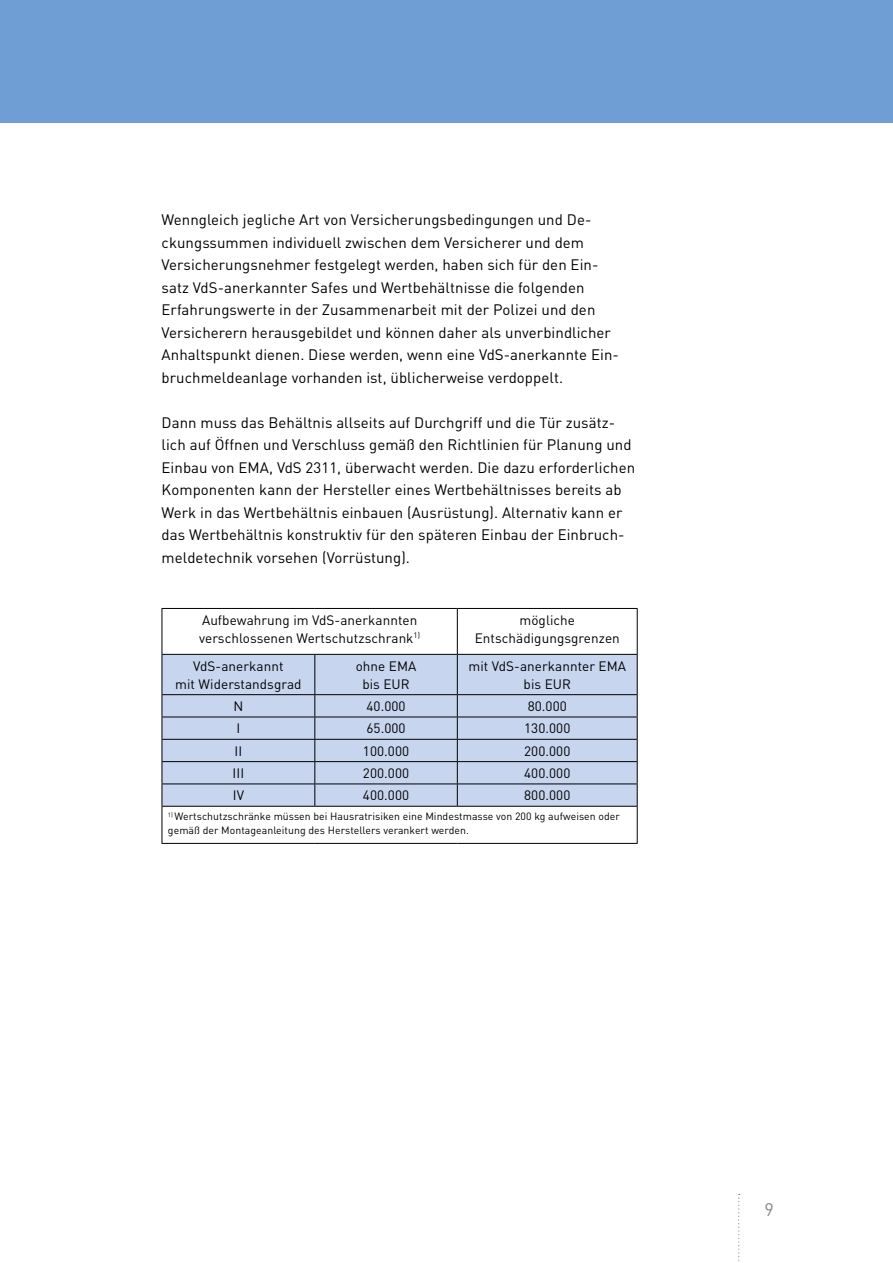
<style>
.page{position:relative;width:893px;height:1263px;background:#fff}
.page>*{position:absolute;margin:0;border:0;box-sizing:border-box;transform-origin:0 0}
.t1{font:18px "DINOT";color:#878787}
.t2{font:15px/22.5px "DINOT";letter-spacing:.005em;color:#000}
.t3{font:13.5px/18px "DINOT";letter-spacing:.005em;color:#000;text-align:center}
.t4{font:10.5px/13.5px "DINOT";letter-spacing:.005em;color:#000}
</style>
<div class="page">
<div style="left:0;top:0;width:893px;height:122px;background:#6f9ed4"></div>
<svg style="left:738px;top:1194px;width:2px;height:67px"></svg>
<div style="left:163px;top:655px;width:474px;height:151px;background:#c8d5ef"></div>
<hr style="left:162px;top:608px;width:153px;height:1px;background:#000">
<hr style="left:162px;top:609px;width:1px;height:45px;background:#000">
<hr style="left:315px;top:608px;width:142px;height:1px;background:#000">
<hr style="left:457px;top:608px;width:181px;height:1px;background:#000">
<hr style="left:457px;top:609px;width:1px;height:45px;background:#000">
<hr style="left:637px;top:609px;width:1px;height:45px;background:#000">
<hr style="left:162px;top:654px;width:153px;height:1px;background:#000">
<hr style="left:162px;top:655px;width:1px;height:39px;background:#000">
<hr style="left:315px;top:654px;width:142px;height:1px;background:#000">
<hr style="left:314px;top:655px;width:1px;height:39px;background:#000">
<hr style="left:457px;top:654px;width:181px;height:1px;background:#000">
<hr style="left:457px;top:655px;width:1px;height:39px;background:#000">
<hr style="left:637px;top:655px;width:1px;height:39px;background:#000">
<hr style="left:162px;top:694px;width:153px;height:1px;background:#000">
<hr style="left:315px;top:694px;width:142px;height:1px;background:#000">
<hr style="left:457px;top:694px;width:181px;height:1px;background:#000">
<hr style="left:162px;top:717px;width:153px;height:1px;background:#000">
<hr style="left:315px;top:717px;width:142px;height:1px;background:#000">
<hr style="left:457px;top:717px;width:181px;height:1px;background:#000">
<hr style="left:162px;top:739px;width:153px;height:1px;background:#000">
<hr style="left:315px;top:739px;width:142px;height:1px;background:#000">
<hr style="left:457px;top:739px;width:181px;height:1px;background:#000">
<hr style="left:162px;top:761px;width:153px;height:1px;background:#000">
<hr style="left:315px;top:761px;width:142px;height:1px;background:#000">
<hr style="left:457px;top:761px;width:181px;height:1px;background:#000">
<hr style="left:162px;top:783px;width:153px;height:1px;background:#000">
<svg style="left:162px;top:695px;width:1px;height:111px"></svg>
<hr style="left:315px;top:783px;width:142px;height:1px;background:#000">
<svg style="left:314px;top:695px;width:1px;height:111px"></svg>
<hr style="left:457px;top:783px;width:181px;height:1px;background:#000">
<svg style="left:457px;top:695px;width:1px;height:111px"></svg>
<svg style="left:637px;top:695px;width:1px;height:111px"></svg>
<hr style="left:162px;top:806px;width:153px;height:1px;background:#000">
<hr style="left:162px;top:807px;width:1px;height:36px;background:#000">
<hr style="left:315px;top:806px;width:142px;height:1px;background:#000">
<hr style="left:457px;top:806px;width:181px;height:1px;background:#000">
<hr style="left:637px;top:807px;width:1px;height:36px;background:#000">
<hr style="left:162px;top:843px;width:153px;height:1px;background:#000">
<hr style="left:315px;top:843px;width:142px;height:1px;background:#000">
<hr style="left:457px;top:843px;width:181px;height:1px;background:#000">
<p class="t2" style="left:162px;top:208px;width:459px">Wenngleich jegliche Art von Versicherungsbedingungen und De&shy;ckungssummen individuell zwischen dem Versicherer und dem Versicherungsnehmer festgelegt werden, haben sich für den Ein&shy;satz VdS-anerkannter Safes und Wertbehältnisse die folgenden Erfahrungswerte in der Zusammenarbeit mit der Polizei und den Versicherern herausgebildet und können daher als unverbindlicher Anhaltspunkt dienen. Diese werden, wenn eine VdS-anerkannte Ein&shy;bruchmeldeanlage vorhanden ist, üblicherweise verdoppelt.</p>
<p class="t2" style="left:162px;top:410px;width:475px">Dann muss das Behältnis allseits auf Durchgriff und die Tür zusätz&shy;lich auf Öffnen und Verschluss gemäß den Richtlinien für Planung und Einbau von EMA, VdS 2311, überwacht werden. Die dazu erforderlichen Komponenten kann der Hersteller eines Wertbehältnisses bereits ab Werk in das Wertbehältnis einbauen (Ausrüstung). Alternativ kann er das Wertbehältnis konstruktiv für den späteren Einbau der Einbruch&shy;meldetechnik vorsehen (Vorrüstung).</p>
<p class="t3" style="left:199px;top:610px;width:222px;text-align:left">Aufbewahrung im VdS-anerkannten verschlossenen Wertschutzschrank<sup>1)</sup></p>
<p class="t3" style="left:475px;top:610px;width:147px">mögliche<br>Entschädigungsgrenzen</p>
<p class="t3" style="left:175px;top:656px;width:128px">VdS-anerkannt<br>mit Widerstandsgrad</p>
<p class="t3" style="left:356px;top:656px;width:62px">ohne EMA bis EUR</p>
<p class="t3" style="left:469px;top:656px;width:159px">mit VdS-anerkannter EMA bis EUR</p>
<p class="t3" style="left:233px;top:696px;width:11px">N</p>
<p class="t3" style="left:366px;top:696px;width:41px">40.000</p>
<p class="t3" style="left:528px;top:696px;width:41px">80.000</p>
<p class="t3" style="left:236px;top:719px;width:5px">I</p>
<p class="t3" style="left:366px;top:719px;width:41px">65.000</p>
<p class="t3" style="left:524px;top:719px;width:48px">130.000</p>
<p class="t3" style="left:235px;top:741px;width:9px">II</p>
<p class="t3" style="left:363px;top:741px;width:48px">100.000</p>
<p class="t3" style="left:524px;top:741px;width:48px">200.000</p>
<p class="t3" style="left:233px;top:763px;width:13px">III</p>
<p class="t3" style="left:363px;top:763px;width:48px">200.000</p>
<p class="t3" style="left:524px;top:763px;width:48px">400.000</p>
<p class="t3" style="left:233px;top:786px;width:13px">IV</p>
<p class="t3" style="left:363px;top:786px;width:48px">400.000</p>
<p class="t3" style="left:524px;top:786px;width:48px">800.000</p>
<p class="t4" style="left:168px;top:809px;width:453px"><sup>1)</sup> Wertschutzschränke müssen bei Hausratrisiken eine Mindestmasse von 200 kg aufweisen oder gemäß der Montageanleitung des Herstellers verankert werden.</p>
<p class="t1" style="left:764px;top:1197px;width:11px">9</p>
</div>
